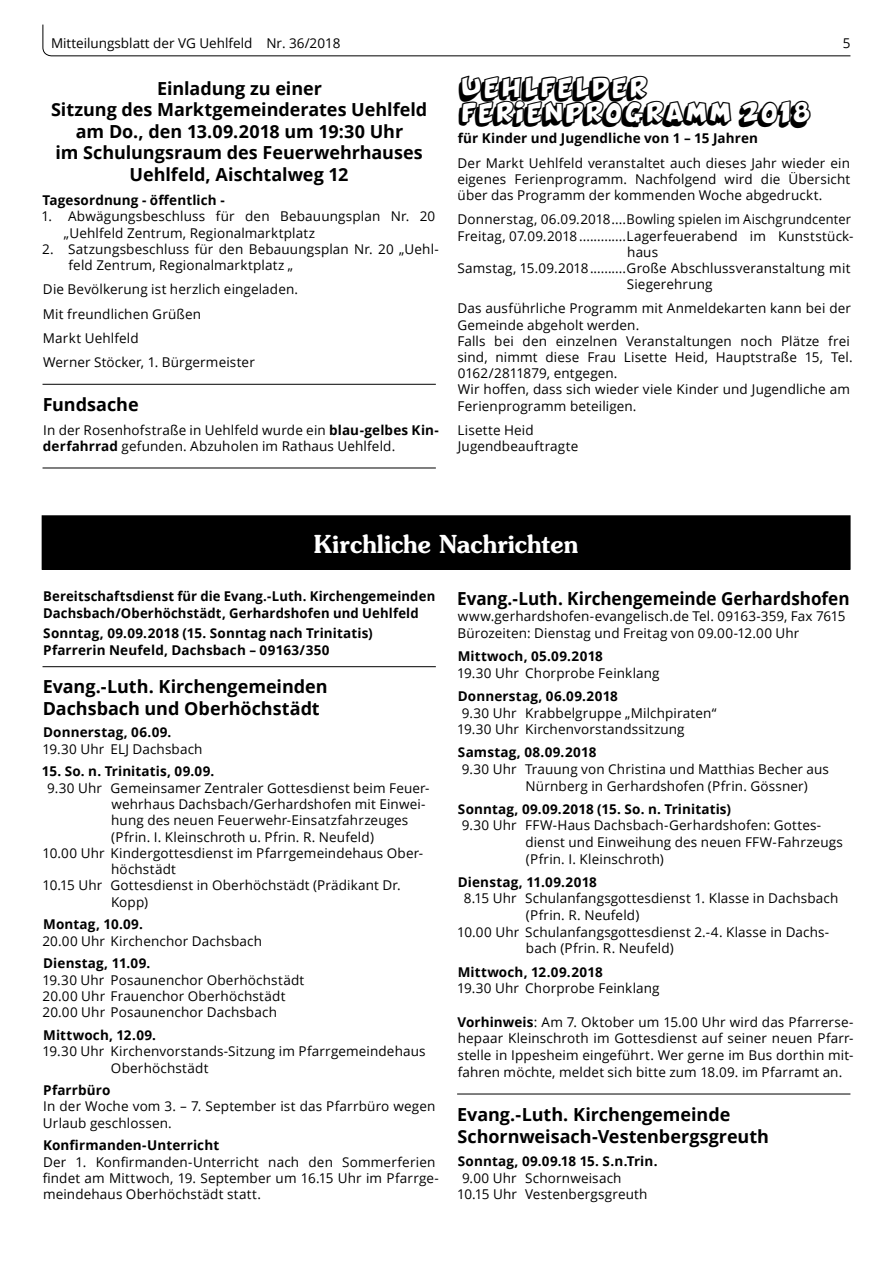
<style>
.page{position:relative;width:893px;height:1263px;background:#fff}
.page>*{position:absolute;margin:0;border:0;box-sizing:border-box;transform-origin:0 0}
.t1{font:600 24.75px "Souvenir";color:#fff;scale:.95 1}
.t2{font:21px/25.2px "Dynamix";color:#000}
.t3{font:700 18px/21.6px "Open Sans";letter-spacing:-.005em;color:#000}
.t4{font:700 18px "Open Sans";letter-spacing:-.005em;color:#000;scale:.95 1}
.t5{font:13.5px/16.2px "Open Sans";letter-spacing:.01em;color:#000}
.t6{font:700 13.5px/16.4px "Open Sans";letter-spacing:.01em;color:#000}
.s1{font-weight:700}
</style>
<div class="page">
<svg style="left:42px;top:24px;width:809px;height:33px"></svg>
<hr style="left:43px;top:384px;width:393px;height:1px;background:#000">
<hr style="left:43px;top:468px;width:393px;height:1px;background:#000">
<div style="left:42px;top:516px;width:808px;height:53px;background:#000"></div>
<div style="left:42px;top:515px;width:808px;height:55px;border:1px solid #000"></div>
<hr style="left:43px;top:666px;width:393px;height:1px;background:#000">
<hr style="left:457px;top:1094px;width:393px;height:1px;background:#000">
<p class="t5" style="left:51px;top:34px;width:291px">Mitteilungsblatt der VG Uehlfeld Nr. 36/2018</p>
<p class="t5" style="left:843px;top:34px;width:9px">5</p>
<h3 class="t3" style="left:51px;top:77px;width:378px;text-align:center">Einladung zu einer<br>Sitzung des Marktgemeinderates Uehlfeld am Do., den 13.09.2018 um 19:30 Uhr<br>im Schulungsraum des Feuerwehrhauses<br>Uehlfeld, Aischtalweg 12</h3>
<p class="t6" style="left:42px;top:192px;width:184px">Tagesordnung - öffentlich -</p>
<p class="t5" style="left:64px;top:208px;width:373px;text-indent:-23px">1. Abwägungsbeschluss für den Bebauungsplan Nr. 20 „Uehlfeld Zentrum, Regionalmarktplatz</p>
<p class="t5" style="left:69px;top:241px;width:372px;text-indent:-26px">2. Satzungsbeschluss für den Bebauungsplan Nr. 20 „Uehl&shy;feld Zentrum, Regionalmarktplatz „</p>
<p class="t5" style="left:43px;top:277px;width:257px;line-height:24.3px">Die Bevölkerung ist herzlich eingeladen.<br>Mit freundlichen Grüßen<br>Markt Uehlfeld<br>Werner Stöcker, 1. Bürgermeister</p>
<h3 class="t3" style="left:43px;top:393px;width:97px">Fundsache</h3>
<p class="t5" style="left:43px;top:421px;width:397px">In der Rosenhofstraße in Uehlfeld wurde ein <span class="s1">blau-gelbes Kin&shy;derfahrrad</span> gefunden. Abzuholen im Rathaus Uehlfeld.</p>
<h2 class="t2" style="left:459px;top:75px;width:352px">UEHLFELDER<br>FERIENPROGRAMM 2018</h2>
<p class="t6" style="left:458px;top:130px;width:302px">für Kinder und Jugendliche von 1 – 15 Jahren</p>
<p class="t5" style="left:457px;top:154px;width:395px;text-align:justify">Der Markt Uehlfeld veranstaltet auch dieses Jahr wieder ein eigenes Ferienprogramm. Nachfolgend wird die Übersicht über das Programm der kommenden Woche abgedruckt.</p>
<p class="t5" style="left:458px;top:211px;width:395px">Donnerstag, 06.09.2018....Bowling spielen im Aischgrundcenter</p>
<p class="t5" style="left:458px;top:227px;width:397px">Freitag, 07.09.2018 .............Lagerfeuerabend im Kunststück-</p>
<p class="t5" style="left:627px;top:243px;width:32px">haus</p>
<p class="t5" style="left:457px;top:260px;width:394px">Samstag, 15.09.2018..........Große Abschlussveranstaltung mit</p>
<p class="t5" style="left:627px;top:276px;width:87px">Siegerehrung</p>
<p class="t5" style="left:457px;top:300px;width:397px">Das ausführliche Programm mit Anmeldekarten kann bei der Gemeinde abgeholt werden.<br>Falls bei den einzelnen Veranstaltungen noch Plätze frei sind, nimmt diese Frau Lisette Heid, Hauptstraße 15, Tel.<br>0162/2811879, entgegen.<br>Wir hoffen, dass sich wieder viele Kinder und Jugendliche am Ferienprogramm beteiligen.</p>
<p class="t5" style="left:458px;top:422px;width:122px">Lisette Heid<br>Jugendbeauftragte</p>
<h1 class="t1" style="left:314px;top:528px;width:280px">Kirchliche Nachrichten</h1>
<p class="t6" style="left:43px;top:588px;width:394px">Bereitschaftsdienst für die Evang.-Luth. Kirchengemeinden<br>Dachsbach/Oberhöchstädt, Gerhardshofen und Uehlfeld</p>
<p class="t6" style="left:43px;top:625px;width:331px">Sonntag, 09.09.2018 (15. Sonntag nach Trinitatis)<br>Pfarrerin Neufeld, Dachsbach – 09163/350</p>
<h3 class="t3" style="left:43px;top:675px;width:286px">Evang.-Luth. Kirchengemeinden<br>Dachsbach und Oberhöchstädt</h3>
<p class="t6" style="left:43px;top:724px;width:130px">Donnerstag, 06.09.</p>
<p class="t5" style="left:43px;top:740px;width:162px">19.30 Uhr ELJ Dachsbach</p>
<p class="t6" style="left:42px;top:763px;width:174px">15. So. n. Trinitatis, 09.09.</p>
<p class="t5" style="left:47px;top:779px;width:384px">9.30 Uhr Gemeinsamer Zentraler Gottesdienst beim Feuer-</p>
<p class="t5" style="left:111px;top:795px;width:316px">wehrhaus Dachsbach/Gerhardshofen mit Einwei-</p>
<p class="t5" style="left:111px;top:812px;width:299px">hung des neuen Feuerwehr-Einsatzfahrzeuges</p>
<p class="t5" style="left:111px;top:828px;width:264px">(Pfrin. I. Kleinschroth u. Pfrin. R. Neufeld)</p>
<p class="t5" style="left:43px;top:844px;width:382px">10.00 Uhr Kindergottesdienst im Pfarrgemeindehaus Ober-</p>
<p class="t5" style="left:111px;top:861px;width:66px">höchstädt</p>
<p class="t5" style="left:43px;top:877px;width:360px">10.15 Uhr Gottesdienst in Oberhöchstädt (Prädikant Dr.</p>
<p class="t5" style="left:111px;top:893px;width:38px">Kopp)</p>
<p class="t6" style="left:43px;top:916px;width:101px">Montag, 10.09.</p>
<p class="t5" style="left:43px;top:932px;width:221px">20.00 Uhr Kirchenchor Dachsbach</p>
<p class="t6" style="left:43px;top:955px;width:109px">Dienstag, 11.09.</p>
<p class="t5" style="left:43px;top:971px;width:263px">19.30 Uhr Posaunenchor Oberhöchstädt<br>20.00 Uhr Frauenchor Oberhöchstädt<br>20.00 Uhr Posaunenchor Dachsbach</p>
<p class="t6" style="left:43px;top:1026px;width:114px">Mittwoch, 12.09.</p>
<p class="t5" style="left:111px;top:1043px;width:316px;text-indent:-68px">19.30 Uhr Kirchenvorstands-Sitzung im Pfarrgemeindehaus<br>Oberhöchstädt</p>
<p class="t6" style="left:43px;top:1082px;width:69px">Pfarrbüro</p>
<p class="t5" style="left:43px;top:1098px;width:394px">In der Woche vom 3. – 7. September ist das Pfarrbüro wegen<br>Urlaub geschlossen.</p>
<p class="t6" style="left:43px;top:1137px;width:177px">Konfirmanden-Unterricht</p>
<p class="t5" style="left:43px;top:1153px;width:398px">Der 1. Konfirmanden-Unterricht nach den Sommerferien findet am Mittwoch, 19. September um 16.15 Uhr im Pfarrge&shy;meindehaus Oberhöchstädt statt.</p>
<h3 class="t4" style="left:457px;top:585px;width:414px">Evang.-Luth. Kirchengemeinde Gerhardshofen</h3>
<p class="t5" style="left:458px;top:608px;width:389px;line-height:16.6px">www.gerhardshofen-evangelisch.de Tel. 09163-359, Fax 7615<br>Bürozeiten: Dienstag und Freitag von 09.00-12.00 Uhr</p>
<p class="t6" style="left:458px;top:648px;width:147px">Mittwoch, 05.09.2018</p>
<p class="t5" style="left:457px;top:664px;width:204px">19.30 Uhr Chorprobe Feinklang</p>
<p class="t6" style="left:458px;top:687px;width:162px">Donnerstag, 06.09.2018</p>
<p class="t5" style="left:457px;top:704px;width:261px;line-height:16.6px;text-indent:5px">9.30 Uhr Krabbelgruppe „Milchpiraten“<br>19.30 Uhr Kirchenvorstandssitzung</p>
<p class="t6" style="left:458px;top:744px;width:140px">Samstag, 08.09.2018</p>
<p class="t5" style="left:526px;top:760px;width:305px;line-height:16.6px;text-indent:-64px">9.30 Uhr Trauung von Christina und Matthias Becher aus<br>Nürnberg in Gerhardshofen (Pfrin. Gössner)</p>
<p class="t6" style="left:458px;top:800px;width:275px">Sonntag, 09.09.2018 (15. So. n. Trinitatis)</p>
<p class="t5" style="left:525px;top:817px;width:319px;line-height:16.6px;text-indent:-64px">9.30 Uhr FFW-Haus Dachsbach-Gerhardshofen: Gottes&shy;dienst und Einweihung des neuen FFW-Fahrzeugs (Pfrin. I. Kleinschroth)</p>
<p class="t6" style="left:458px;top:873px;width:141px">Dienstag, 11.09.2018</p>
<p class="t5" style="left:464px;top:890px;width:376px">8.15 Uhr Schulanfangsgottesdienst 1. Klasse in Dachsbach</p>
<p class="t5" style="left:526px;top:907px;width:115px">(Pfrin. R. Neufeld)</p>
<p class="t5" style="left:457px;top:923px;width:374px">10.00 Uhr Schulanfangsgottesdienst 2.-4. Klasse in Dachs-</p>
<p class="t5" style="left:526px;top:940px;width:150px">bach (Pfrin. R. Neufeld)</p>
<p class="t6" style="left:458px;top:963px;width:146px">Mittwoch, 12.09.2018</p>
<p class="t5" style="left:457px;top:980px;width:204px">19.30 Uhr Chorprobe Feinklang</p>
<p class="t5" style="left:457px;top:1013px;width:398px;line-height:16.6px;text-align:justify"><span class="s1">Vorhinweis</span>: Am 7. Oktober um 15.00 Uhr wird das Pfarrerse&shy;hepaar Kleinschroth im Gottesdienst auf seiner neuen Pfarr&shy;stelle in Ippesheim eingeführt. Wer gerne im Bus dorthin mit&shy;fahren möchte, meldet sich bitte zum 18.09. im Pfarramt an.</p>
<h3 class="t3" style="left:457px;top:1103px;width:313px;line-height:22px">Evang.-Luth. Kirchengemeinde<br>Schornweisach-Vestenbergsgreuth</h3>
<p class="t6" style="left:458px;top:1152px;width:201px">Sonntag, 09.09.18 15. S.n.Trin.</p>
<p class="t5" style="left:457px;top:1169px;width:192px;line-height:16.6px;text-indent:5px">9.00 Uhr Schornweisach<br>10.15 Uhr Vestenbergsgreuth</p>
</div>
